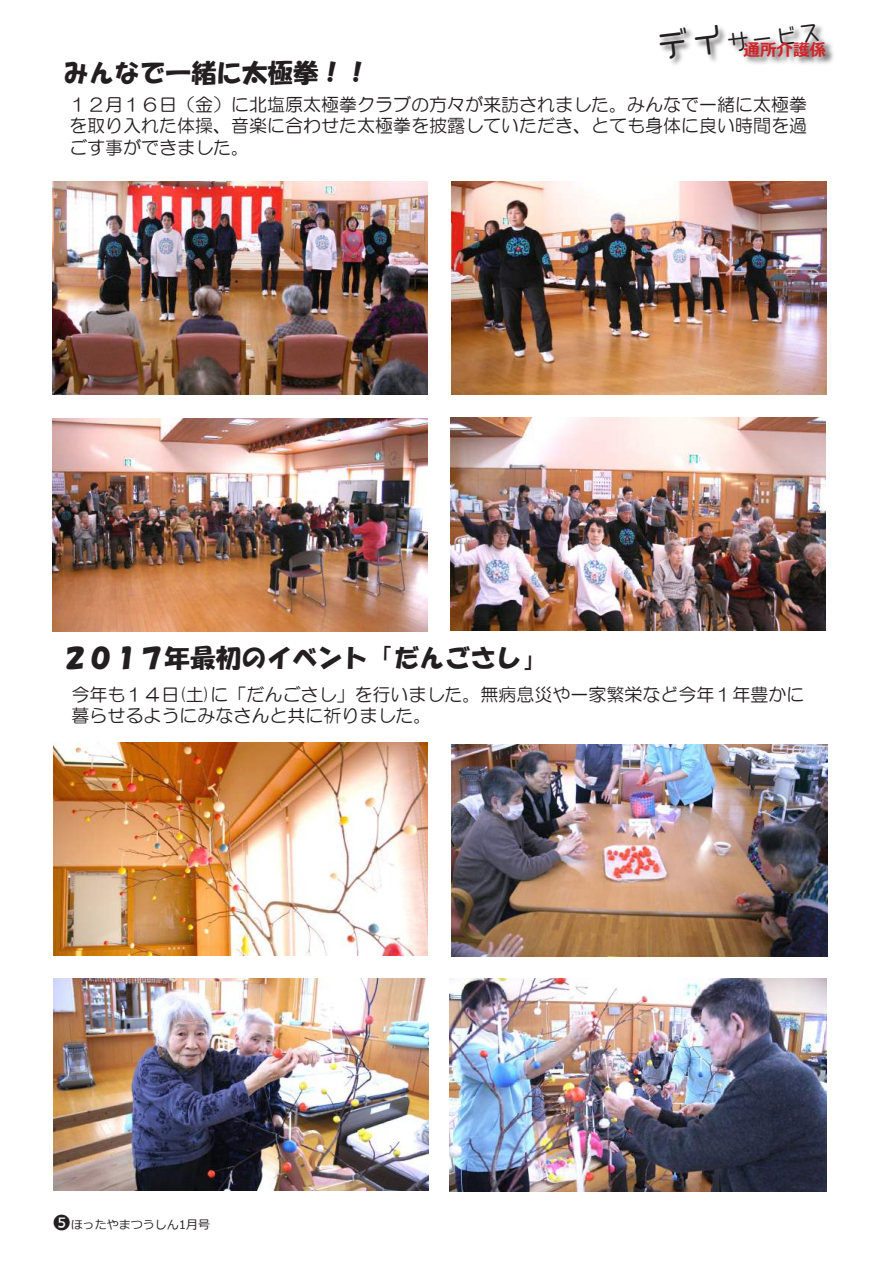
<style>
.page{position:relative;width:893px;height:1263px;background:#fff}
.page>*{position:absolute;margin:0;border:0;box-sizing:border-box;transform-origin:0 0}
.t1{font:25.5px "HG Soei Kakupoptai";color:#231f20}
.t2{font:24px "Kanna W4";color:#231f20}
.t3{font:18px/21.6px "HG Maru Gothic MPRO";color:#231f20;text-align:justify}
.t4{font:700 16.5px "Meiryo";color:#d1232a}
.t5{font:12px "Meiryo";color:#231f20}
.s1{font-size:36px}
.s2{font-size:18px}
</style>
<div class="page">
<img style="left:661px;top:25px;width:162px;height:40px">
<img style="left:741px;top:38px;width:93px;height:27px">
<img style="left:450px;top:418px;width:375px;height:212px">
<img style="left:450px;top:978px;width:376px;height:214px">
<img style="left:53px;top:743px;width:375px;height:213px">
<img style="left:451px;top:744px;width:376px;height:212px">
<img style="left:53px;top:978px;width:376px;height:212px">
<img style="left:52px;top:181px;width:376px;height:213px">
<img style="left:53px;top:418px;width:375px;height:213px">
<img style="left:452px;top:182px;width:374px;height:213px">
<h2 class="t2" style="left:654px;top:40px;width:170px;rotate:-7deg"><span class="s1">デイ</span>サービス</h2>
<p class="t4" style="left:743px;top:38px;width:84px">通所介護係</p>
<h1 class="t1" style="left:64px;top:60px;width:307px">みんなで一緒に太極拳！！</h1>
<p class="t3" style="left:69px;top:93px;width:739px">１２月１６日（金）に北塩原太極拳クラブの方々が来訪されました。みんなで一緒に太極拳を取り入れた体操、音楽に合わせた太極拳を披露していただき、とても身体に良い時間を過ごす事ができました。</p>
<h1 class="t1" style="left:63px;top:644px;width:486px">２０１７年最初のイベント「だんごさし」</h1>
<p class="t3" style="left:71px;top:683px;width:734px">今年も１４日(土)に「だんごさし」を行いました。無病息災や一家繁栄など今年１年豊かに暮らせるようにみなさんと共に祈りました。</p>
<p class="t5" style="left:53px;top:1216px;width:159px"><span class="s2">❺</span>ほったやまつうしん1月号</p>
</div>
